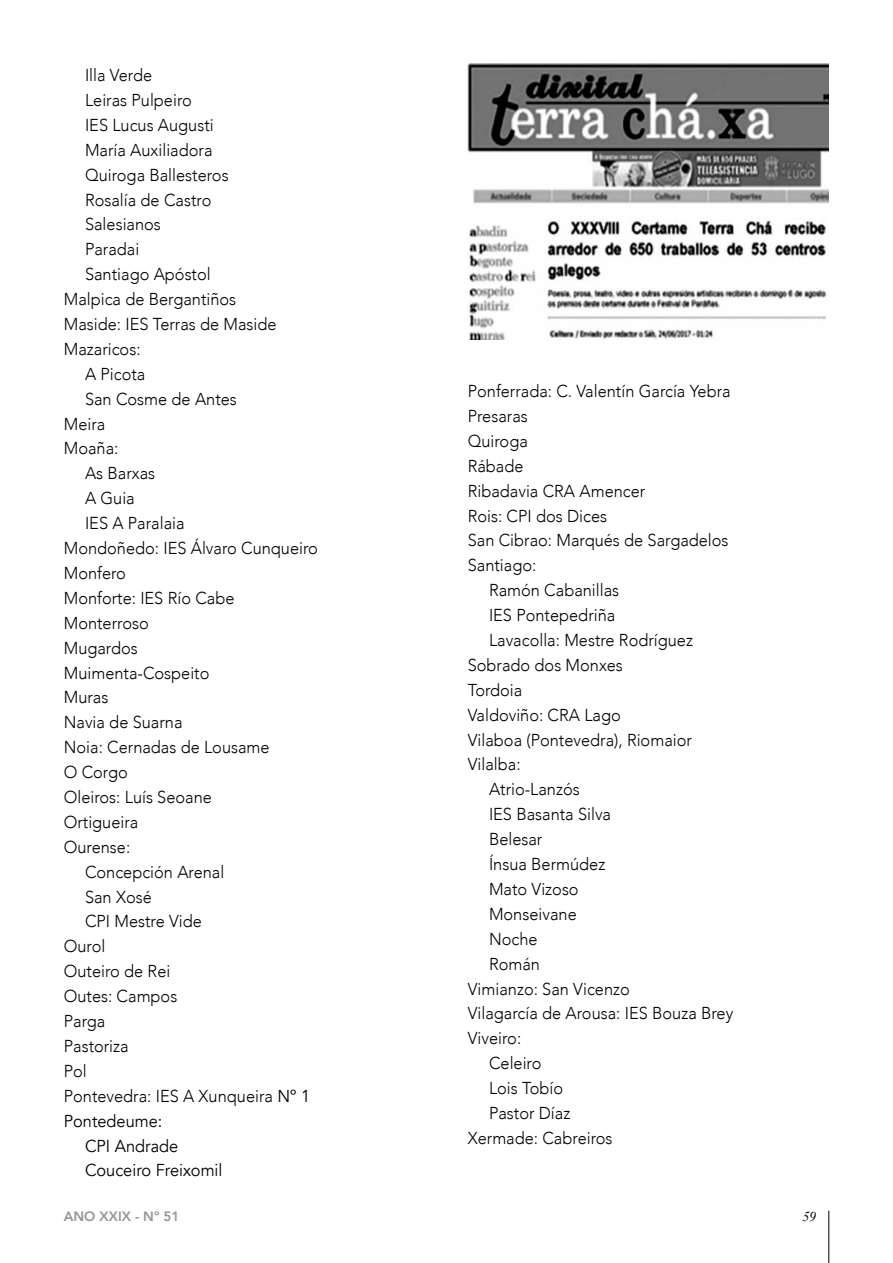
<style>
.page{position:relative;width:893px;height:1263px;background:#fff}
.page>*{position:absolute;margin:0;border:0;box-sizing:border-box;transform-origin:0 0}
.t1{font:300 17.25px "Avenir";color:#000;scale:.95 1}
.t2{font:17.25px "Avenir";color:#000;scale:.95 1}
.t3{font:800 13.5px "Avenir";color:#939598}
.t4{font:13.5px "Dutch 766 BT Italic A";color:#000}
.s1{font-weight:400}
</style>
<div class="page">
<hr style="left:828px;top:1211px;width:1px;height:52px;background:#000">
<img style="left:468px;top:64px;width:360px;height:276px">
<p class="t1" style="left:85px;top:65px;width:72px">Illa Verde</p>
<p class="t1" style="left:85px;top:90px;width:114px">Leiras Pulpeiro</p>
<p class="t1" style="left:85px;top:115px;width:137px">Ies Lucus Augusti</p>
<p class="t1" style="left:85px;top:140px;width:136px">María Auxiliadora</p>
<p class="t1" style="left:85px;top:164px;width:153px">Quiroga Ballesteros</p>
<p class="t1" style="left:85px;top:189px;width:134px">Rosalía de Castro</p>
<p class="t1" style="left:85px;top:214px;width:81px">Salesianos</p>
<p class="t1" style="left:85px;top:239px;width:59px">Paradai</p>
<p class="t1" style="left:85px;top:264px;width:134px">Santiago Apóstol</p>
<p class="t1" style="left:64px;top:289px;width:183px">Malpica de Bergantiños</p>
<p class="t1" style="left:64px;top:314px;width:226px">Maside: Ies Terras de Maside</p>
<p class="t1" style="left:64px;top:339px;width:82px">Mazaricos:</p>
<p class="t1" style="left:85px;top:364px;width:65px">A Picota</p>
<p class="t1" style="left:85px;top:388px;width:161px">San Cosme de Antes</p>
<p class="t1" style="left:64px;top:413px;width:45px">Meira</p>
<p class="t1" style="left:64px;top:438px;width:59px">Moaña:</p>
<p class="t1" style="left:85px;top:463px;width:75px">As Barxas</p>
<p class="t1" style="left:85px;top:488px;width:54px">A Guia</p>
<p class="t1" style="left:85px;top:513px;width:106px">Ies A Paralaia</p>
<p class="t1" style="left:64px;top:538px;width:269px">Mondoñedo: IES Álvaro Cunqueiro</p>
<p class="t1" style="left:64px;top:563px;width:67px">Monfero</p>
<p class="t1" style="left:64px;top:588px;width:181px">Monforte: Ies Río Cabe</p>
<p class="t1" style="left:64px;top:613px;width:91px">Monterroso</p>
<p class="t1" style="left:64px;top:637px;width:79px">Mugardos</p>
<p class="t1" style="left:64px;top:662px;width:155px">Muimenta-Cospeito</p>
<p class="t1" style="left:64px;top:687px;width:48px">Muras</p>
<p class="t1" style="left:64px;top:712px;width:126px">Navia de Suarna</p>
<p class="t1" style="left:64px;top:737px;width:218px">Noia: Cernadas de Lousame</p>
<p class="t1" style="left:64px;top:762px;width:69px">O Corgo</p>
<p class="t1" style="left:64px;top:787px;width:158px">Oleiros: Luís Seoane</p>
<p class="t1" style="left:64px;top:812px;width:80px">Ortigueira</p>
<p class="t1" style="left:64px;top:837px;width:72px">Ourense:</p>
<p class="t1" style="left:85px;top:861px;width:148px">Concepción Arenal</p>
<p class="t1" style="left:85px;top:886px;width:72px">San Xosé</p>
<p class="t1" style="left:85px;top:911px;width:125px">CPI Mestre Vide</p>
<p class="t1" style="left:64px;top:936px;width:45px">Ourol</p>
<p class="t1" style="left:64px;top:961px;width:114px">Outeiro de Rei</p>
<p class="t1" style="left:64px;top:986px;width:121px">Outes: Campos</p>
<p class="t1" style="left:64px;top:1011px;width:45px">Parga</p>
<p class="t1" style="left:64px;top:1036px;width:70px">Pastoriza</p>
<p class="t1" style="left:64px;top:1061px;width:26px">Pol</p>
<p class="t1" style="left:64px;top:1085px;width:261px">Pontevedra: Ies A Xunqueira <span class="s1">Nº 1</span></p>
<p class="t2" style="left:64px;top:1110px;width:105px">Pontedeume:</p>
<p class="t2" style="left:85px;top:1135px;width:100px">CPI Andrade</p>
<p class="t2" style="left:85px;top:1160px;width:146px">Couceiro Freixomil</p>
<p class="t1" style="left:468px;top:381px;width:278px">Ponferrada: C. Valentín García Yebra</p>
<p class="t1" style="left:468px;top:406px;width:65px">Presaras</p>
<p class="t1" style="left:468px;top:431px;width:65px">Quiroga</p>
<p class="t1" style="left:468px;top:456px;width:60px">Rábade</p>
<p class="t1" style="left:468px;top:480px;width:188px">Ribadavia CRA Amencer</p>
<p class="t1" style="left:468px;top:505px;width:148px">Rois: CPI dos Dices</p>
<p class="t1" style="left:468px;top:530px;width:276px">San Cibrao: Marqués de Sargadelos</p>
<p class="t1" style="left:468px;top:555px;width:74px">Santiago:</p>
<p class="t1" style="left:489px;top:580px;width:139px">Ramón Cabanillas</p>
<p class="t1" style="left:489px;top:605px;width:134px">Ies Pontepedriña</p>
<p class="t1" style="left:489px;top:630px;width:216px">Lavacolla: Mestre Rodríguez</p>
<p class="t1" style="left:468px;top:655px;width:165px">Sobrado dos Monxes</p>
<p class="t1" style="left:468px;top:680px;width:59px">Tordoia</p>
<p class="t1" style="left:468px;top:704px;width:163px">Valdoviño: CRA Lago</p>
<p class="t1" style="left:468px;top:729px;width:238px">Vilaboa (Pontevedra), Riomaior</p>
<p class="t1" style="left:468px;top:754px;width:57px">Vilalba:</p>
<p class="t1" style="left:489px;top:779px;width:97px">Atrio-Lanzós</p>
<p class="t1" style="left:489px;top:804px;width:130px">Ies Basanta Silva</p>
<p class="t1" style="left:489px;top:829px;width:58px">Belesar</p>
<p class="t1" style="left:489px;top:854px;width:124px">Ínsua Bermúdez</p>
<p class="t1" style="left:489px;top:879px;width:96px">Mato Vizoso</p>
<p class="t1" style="left:489px;top:904px;width:94px">Monseivane</p>
<p class="t1" style="left:489px;top:928px;width:53px">Noche</p>
<p class="t1" style="left:489px;top:953px;width:55px">Román</p>
<p class="t1" style="left:468px;top:978px;width:172px">Vimianzo: San Vicenzo</p>
<p class="t1" style="left:468px;top:1003px;width:281px">Vilagarcía de Arousa: Ies Bouza Brey</p>
<p class="t1" style="left:468px;top:1028px;width:58px">Viveiro:</p>
<p class="t1" style="left:489px;top:1053px;width:57px">Celeiro</p>
<p class="t1" style="left:489px;top:1078px;width:80px">Lois Tobío</p>
<p class="t1" style="left:489px;top:1103px;width:87px">Pastor Díaz</p>
<p class="t1" style="left:468px;top:1128px;width:154px">Xermade: Cabreiros</p>
<p class="t3" style="left:64px;top:1205px;width:117px">ANO XXIX - Nº 51</p>
<p class="t4" style="left:803px;top:1208px;width:15px">59</p>
</div>
